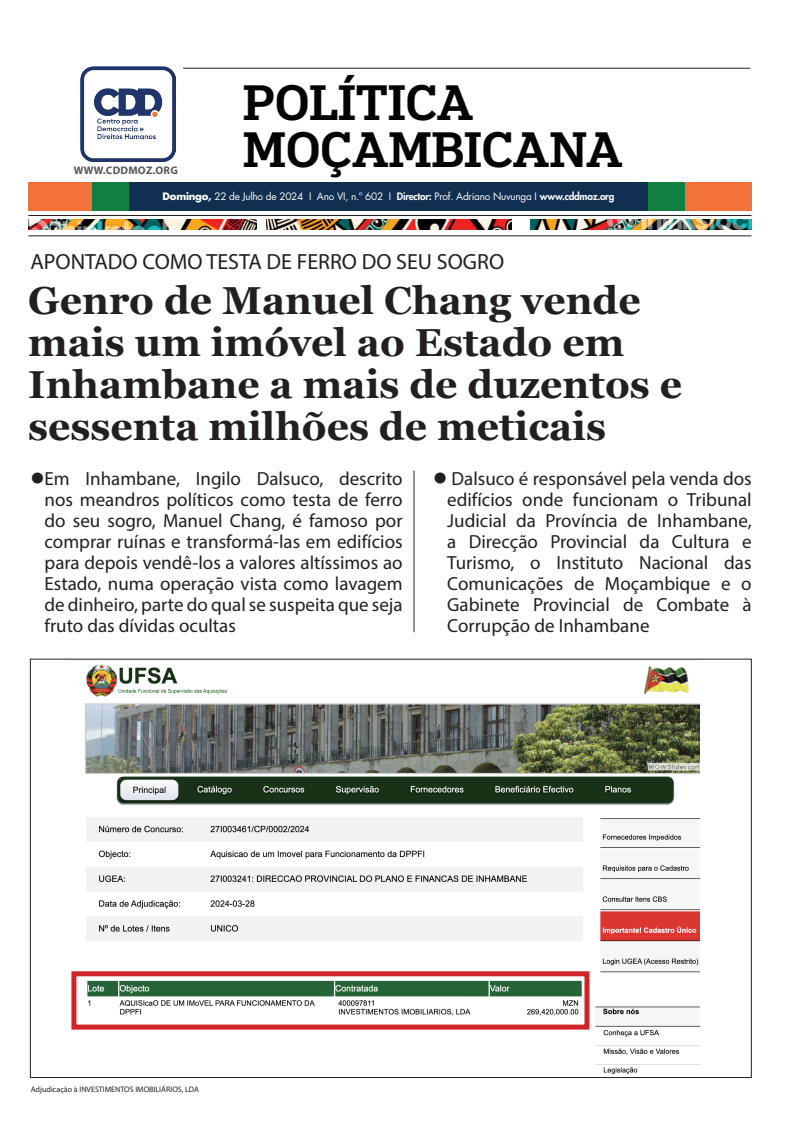
<style>
.page{position:relative;width:794px;height:1134px;background:#fff}
.page>*{position:absolute;margin:0;border:0;box-sizing:border-box;transform-origin:0 0}
.t1{font:500 47px/47px "Popular";color:#040503}
.t2{font:700 39px/42px "Georgia";color:#231f20}
.t3{font:22px "Myriad Pro";color:#231f20}
.t4{font:19px/21px "Myriad Pro";color:#231f20;text-align:justify}
.t5{font:700 11px "Myriad Pro";letter-spacing:.02em;color:#57585a}
.t6{font:10px "Futura LT";letter-spacing:-.02em;color:#fff}
.t7{font:8px "Myriad Pro";color:#231f20}
.s1{font-weight:700}
.s2{font-weight:800}
</style>
<div class="page">
<hr style="left:183px;top:68px;width:567px;height:1px;background:#231f20">
<hr style="left:28px;top:215px;width:723px;height:1px;background:#231f20">
<hr style="left:28px;top:236px;width:723px;height:1px;background:#231f20">
<img style="left:28px;top:220px;width:228px;height:10px">
<img style="left:266px;top:220px;width:245px;height:10px">
<img style="left:531px;top:220px;width:220px;height:10px">
<div style="left:30px;top:182px;width:721px;height:29px;background:#112f51"></div>
<div style="left:648px;top:182px;width:103px;height:29px;background:#f37239"></div>
<div style="left:648px;top:182px;width:37px;height:29px;background:#11803f"></div>
<div style="left:29px;top:182px;width:100px;height:29px;background:#f37239"></div>
<div style="left:92px;top:182px;width:37px;height:29px;background:#11803f"></div>
<img style="left:81px;top:66px;width:95px;height:95px">
<hr style="left:414px;top:471px;width:1px;height:161px;background:#231f20">
<img style="left:71px;top:663px;width:628px;height:411px">
<div style="left:71px;top:971px;width:518px;height:58px;border:5px solid #d1232a"></div>
<h1 class="t1" style="left:243px;top:77px;width:381px">POLÍTICA<br>MOÇAMBICANA</h1>
<p class="t5" style="left:74px;top:163px;width:106px">WWW.CDDMOZ.ORG</p>
<p class="t6" style="left:163px;top:190px;width:453px"><span class="s1">Domingo,</span> 22 de Julho de 2024 I Ano VI, n.º 602 I <span class="s2">Director:</span> Prof. Adriano Nuvunga I <span class="s2">www.cddmoz.org</span></p>
<p class="t3" style="left:30px;top:248px;width:475px">APONTADO COMO TESTA DE FERRO DO SEU SOGRO</p>
<h2 class="t2" style="left:28px;top:278px;width:655px">Genro de Manuel Chang vende mais um imóvel ao Estado em<br>Inhambane a mais de duzentos e sessenta milhões de meticais</h2>
<p class="t4" style="left:45px;top:468px;width:360px;text-indent:-14px">●Em Inhambane, Ingilo Dalsuco, descrito nos meandros políticos como testa de ferro do seu sogro, Manuel Chang, é famoso por comprar ruínas e transformá-las em edifícios para depois vendê-los a valores altíssimos ao Estado, numa operação vista como lavagem de dinheiro, parte do qual se suspeita que seja fruto das dívidas ocultas</p>
<p class="t4" style="left:447px;top:468px;width:306px;text-indent:-14px">● Dalsuco é responsável pela venda dos edifícios onde funcionam o Tribunal Judicial da Província de Inhambane, a Direcção Provincial da Cultura e Turismo, o Instituto Nacional das Comunicações de Moçambique e o Gabinete Provincial de Combate à Corrupção de Inhambane</p>
<p class="t7" style="left:31px;top:1084px;width:170px">Adjudicação à INVESTIMENTOS IMOBILIÁRIOS, LDA</p>
</div>
